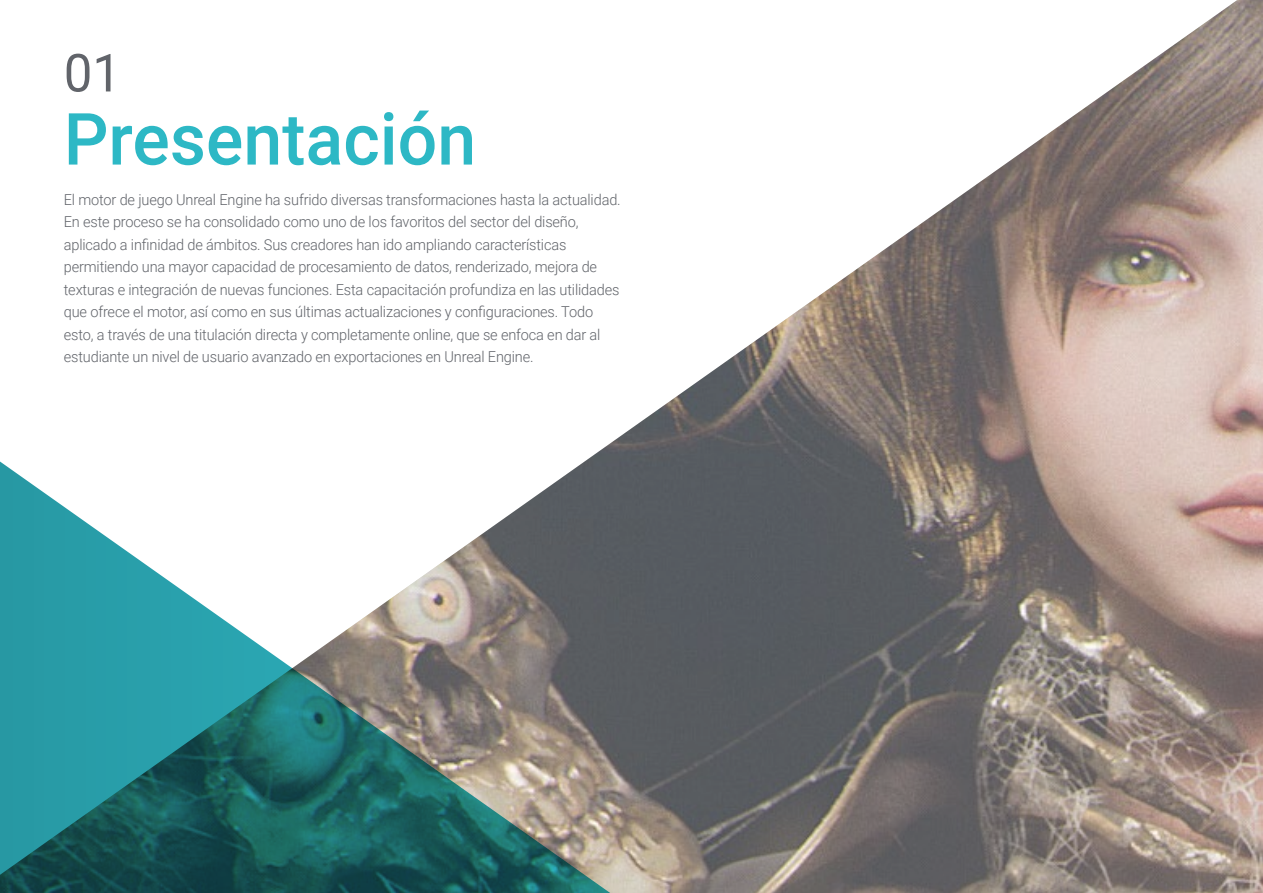
<style>
.page{position:relative;width:1263px;height:893px;background:#fff}
.page>*{position:absolute;margin:0;border:0;box-sizing:border-box;transform-origin:0 0}
.t1{font:500 72px "Roboto";color:#2db8c5}
.t2{font:52.5px "Roboto";color:#61646a}
.t3{font:300 15px/22.5px "Roboto";letter-spacing:-.01em;color:#61646a}
</style>
<div class="page">
<img style="left:606px;top:0;width:657px;height:893px">
<svg style="left:0;top:446px;width:640px;height:447px"></svg>
<h2 class="t2" style="left:64px;top:36px;width:59px">01</h2>
<h1 class="t1" style="left:64px;top:89px;width:414px">Presentación</h1>
<p class="t3" style="left:64px;top:188px;width:558px">El motor de juego Unreal Engine ha sufrido diversas transformaciones hasta la actualidad.<br>En este proceso se ha consolidado como uno de los favoritos del sector del diseño, aplicado a infinidad de ámbitos. Sus creadores han ido ampliando características permitiendo una mayor capacidad de procesamiento de datos, renderizado, mejora de texturas e integración de nuevas funciones. Esta capacitación profundiza en las utilidades que ofrece el motor, así como en sus últimas actualizaciones y configuraciones. Todo esto, a través de una titulación directa y completamente online, que se enfoca en dar al estudiante un nivel de usuario avanzado en exportaciones en Unreal Engine.</p>
</div>
